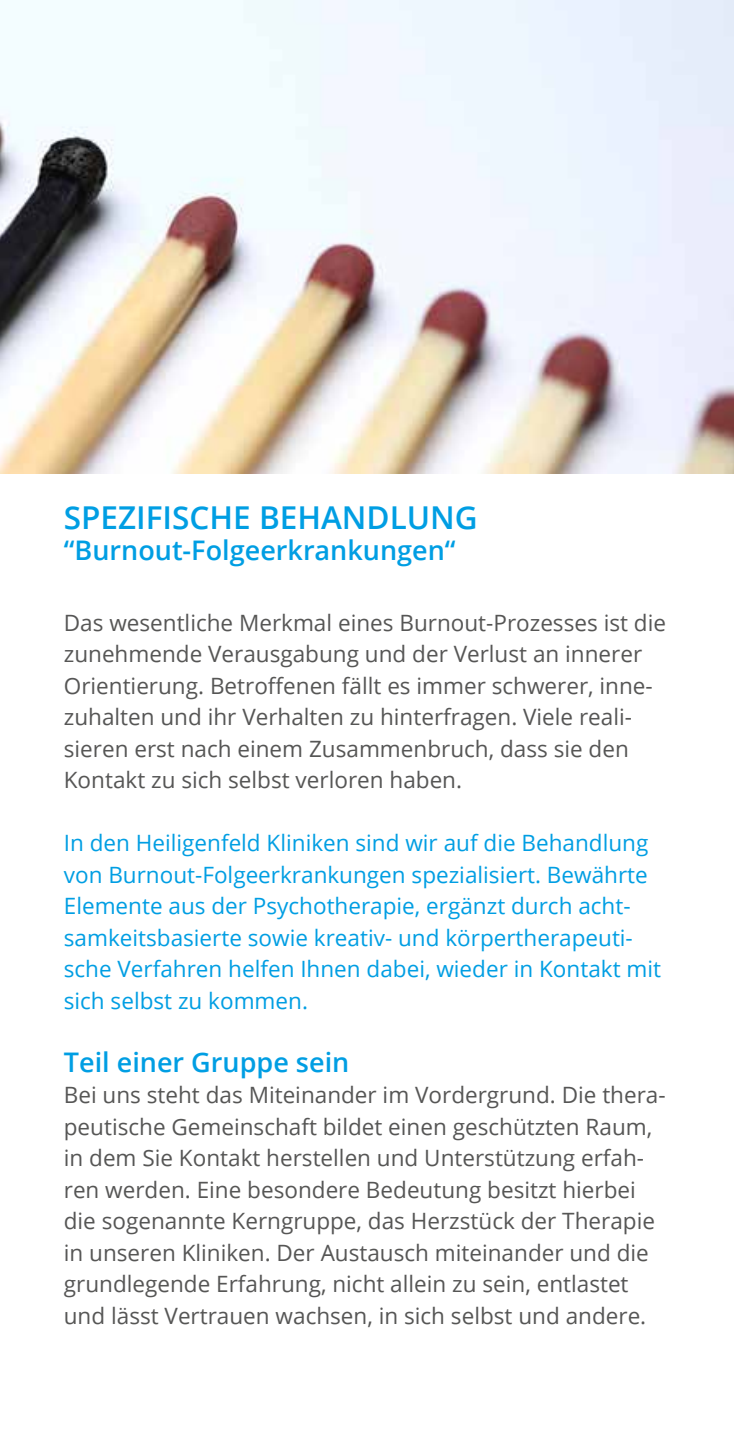
<style>
.page{position:relative;width:734px;height:1448px;background:#fff}
.page>*{position:absolute;margin:0;border:0;box-sizing:border-box;transform-origin:0 0}
.t1{font:600 31.5px "Open Sans";color:#009ee3}
.t2{font:600 27px "Open Sans";color:#009ee3}
.t3{font:22.5px/31.5px "Open Sans";color:#565655}
.t4{font:22.5px/31.5px "Open Sans";color:#009ee3}
</style>
<div class="page">
<img style="left:0;top:0;width:733px;height:473px">
<h1 class="t1" style="left:64px;top:496px;width:415px">SPEZIFISCHE BEHANDLUNG</h1>
<p class="t2" style="left:64px;top:532px;width:393px">“Burnout-Folgeerkrankungen“</p>
<p class="t3" style="left:64px;top:606px;width:603px">Das wesentliche Merkmal eines Burnout-Prozesses ist die zunehmende Verausgabung und der Verlust an innerer Orientierung. Betroffenen fällt es immer schwerer, inne&shy;zuhalten und ihr Verhalten zu hinterfragen. Viele reali&shy;sieren erst nach einem Zusammenbruch, dass sie den Kontakt zu sich selbst verloren haben.</p>
<p class="t4" style="left:64px;top:827px;width:598px">In den Heiligenfeld Kliniken sind wir auf die Behandlung von Burnout-Folgeerkrankungen spezialisiert. Bewährte Elemente aus der Psychotherapie, ergänzt durch acht&shy;samkeitsbasierte sowie kreativ- und körpertherapeuti&shy;sche Verfahren helfen Ihnen dabei, wieder in Kontakt mit sich selbst zu kommen.</p>
<p class="t2" style="left:64px;top:1043px;width:287px">Teil einer Gruppe sein</p>
<p class="t3" style="left:64px;top:1079px;width:603px">Bei uns steht das Miteinander im Vordergrund. Die thera&shy;peutische Gemeinschaft bildet einen geschützten Raum, in dem Sie Kontakt herstellen und Unterstützung erfah&shy;ren werden. Eine besondere Bedeutung besitzt hierbei die sogenannte Kerngruppe, das Herzstück der Therapie in unseren Kliniken. Der Austausch miteinander und die grundlegende Erfahrung, nicht allein zu sein, entlastet und lässt Vertrauen wachsen, in sich selbst und andere.</p>
</div>
